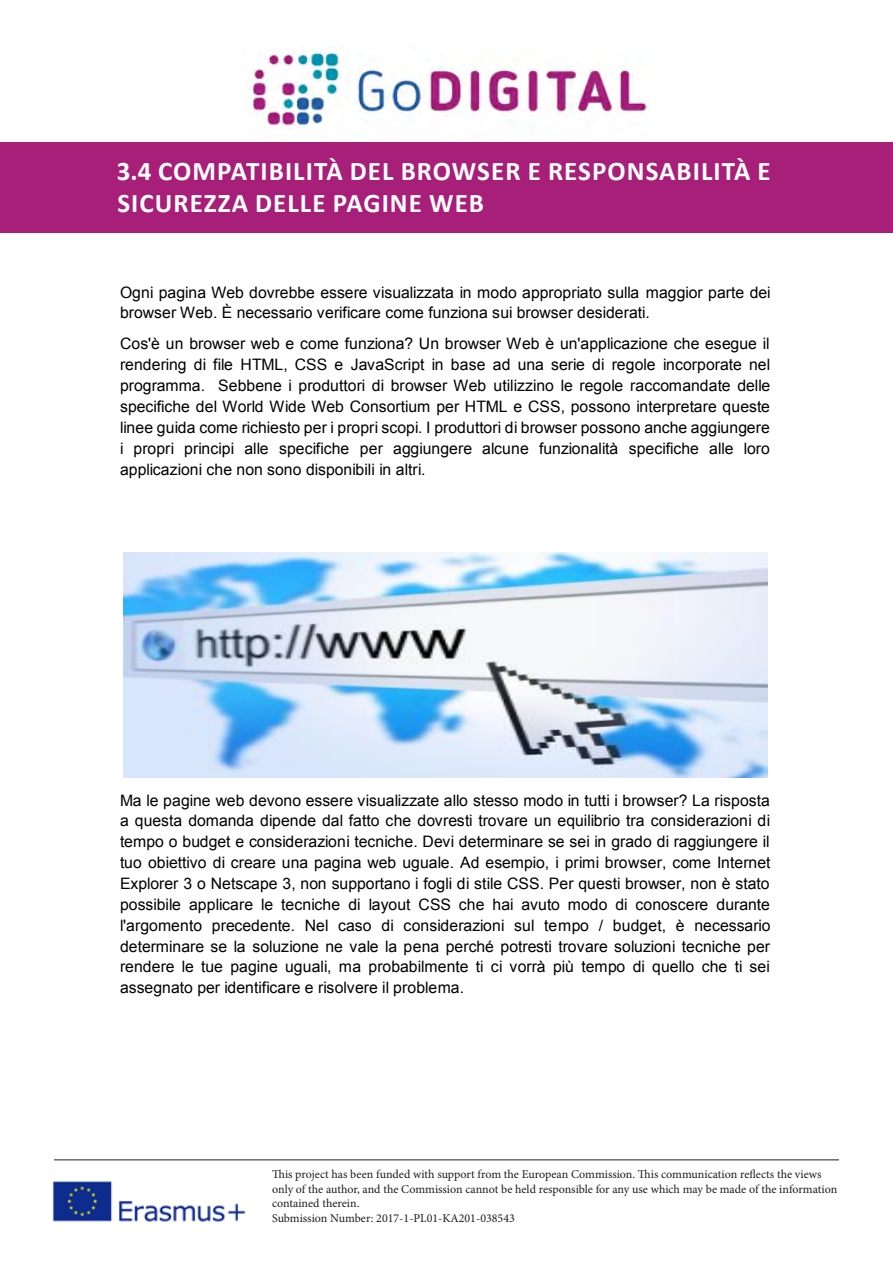
<style>
.page{position:relative;width:893px;height:1263px;background:#fff}
.page>*{position:absolute;margin:0;border:0;box-sizing:border-box;transform-origin:0 0}
.t1{font:700 27px/32.4px "Calibri";letter-spacing:.04em;color:#fff}
.t2{font:15.75px/20.9px "Arial";letter-spacing:.005em;color:#000;text-align:justify}
.t3{font:12px/14.4px "Minion Pro";color:#1d1d1b}
</style>
<div class="page">
<img style="left:249px;top:47px;width:401px;height:83px">
<img style="left:52px;top:1181px;width:194px;height:41px">
<hr style="left:54px;top:1159px;width:785px;height:1px;background:#1d1d1b">
<img style="left:124px;top:552px;width:643px;height:226px">
<div style="left:0;top:142px;width:893px;height:91px;background:#a81f79"></div>
<h1 class="t1" style="left:117px;top:154px;width:655px">3.4 COMPATIBILITÀ DEL BROWSER E RESPONSABILITÀ E<br>SICUREZZA DELLE PAGINE WEB</h1>
<p class="t2" style="left:120px;top:282px;width:652px">Ogni pagina Web dovrebbe essere visualizzata in modo appropriato sulla maggior parte dei browser Web. È necessario verificare come funziona sui browser desiderati.</p>
<p class="t2" style="left:120px;top:333px;width:652px">Cos'è un browser web e come funziona? Un browser Web è un'applicazione che esegue il rendering di file HTML, CSS e JavaScript in base ad una serie di regole incorporate nel programma. Sebbene i produttori di browser Web utilizzino le regole raccomandate delle specifiche del World Wide Web Consortium per HTML e CSS, possono interpretare queste linee guida come richiesto per i propri scopi. I produttori di browser possono anche aggiungere i propri principi alle specifiche per aggiungere alcune funzionalità specifiche alle loro applicazioni che non sono disponibili in altri.</p>
<p class="t2" style="left:120px;top:790px;width:652px">Ma le pagine web devono essere visualizzate allo stesso modo in tutti i browser? La risposta a questa domanda dipende dal fatto che dovresti trovare un equilibrio tra considerazioni di tempo o budget e considerazioni tecniche. Devi determinare se sei in grado di raggiungere il tuo obiettivo di creare una pagina web uguale. Ad esempio, i primi browser, come Internet Explorer 3 o Netscape 3, non supportano i fogli di stile CSS. Per questi browser, non è stato possibile applicare le tecniche di layout CSS che hai avuto modo di conoscere durante l'argomento precedente. Nel caso di considerazioni sul tempo / budget, è necessario determinare se la soluzione ne vale la pena perché potresti trovare soluzioni tecniche per rendere le tue pagine uguali, ma probabilmente ti ci vorrà più tempo di quello che ti sei assegnato per identificare e risolvere il problema.</p>
<p class="t3" style="left:272px;top:1167px;width:567px">This project has been funded with support from the European Commission. This communication reflects the views only of the author, and the Commission cannot be held responsible for any use which may be made of the information contained therein.<br>Submission Number: 2017-1-PL01-KA201-038543</p>
</div>
